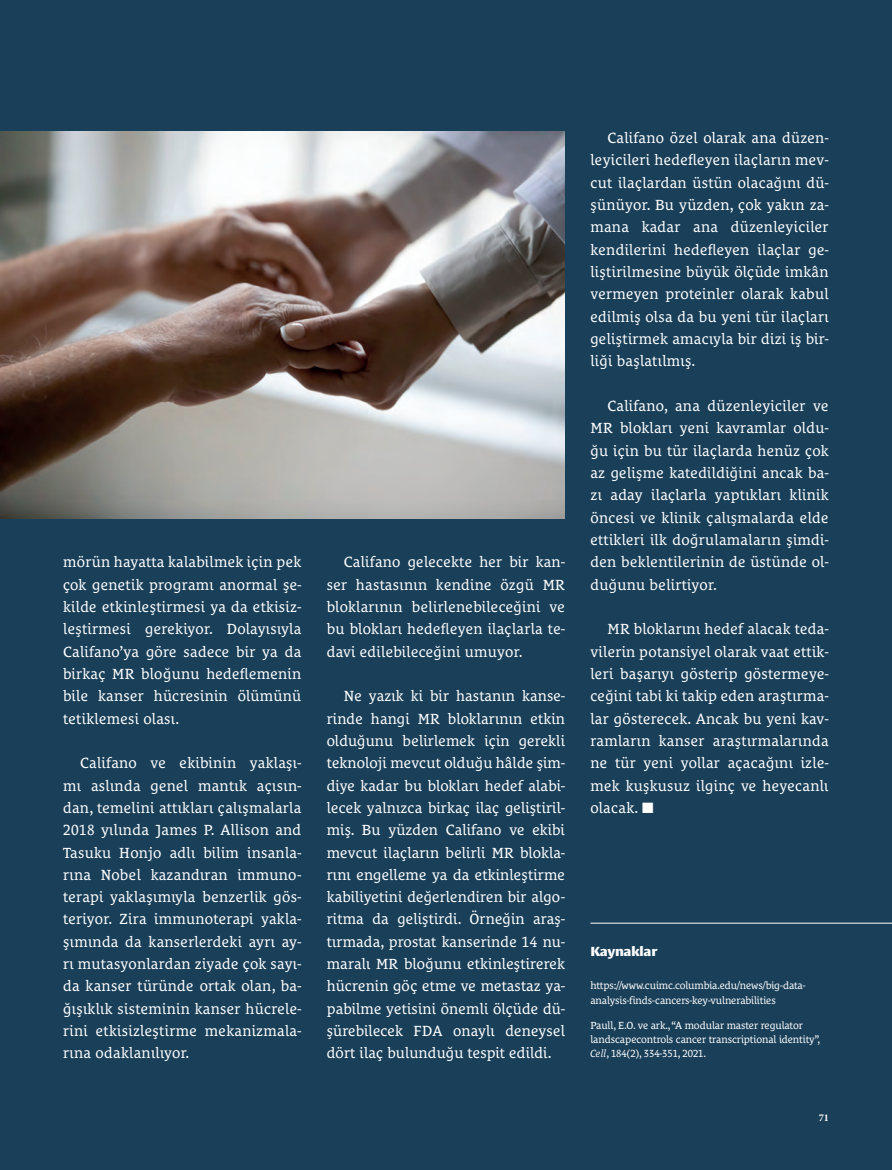
<style>
.page{position:relative;width:892px;height:1170px;background:#fff}
.page>*{position:absolute;margin:0;border:0;box-sizing:border-box;transform-origin:0 0}
.t1{font:15px/22.4px "Le Monde Courrier Pro";letter-spacing:.02em;color:#fff;text-align:justify}
.t2{font:700 expanded 13.5px "Le Monde Sans Pro";letter-spacing:-.02em;color:#fff}
.t3{font:10.5px/13.5px "Le Monde Courrier Pro";letter-spacing:-.01em;color:#fff}
.t4{font:700 10.35px "Minion Pro";color:#fff}
.s1{font-style:italic}
</style>
<div class="page">
<div style="left:0;top:0;width:891px;height:1169px;background:#193f59"></div>
<img style="left:0;top:131px;width:564px;height:387px">
<hr style="left:590px;top:922px;width:301px;height:1px;background:#fff">
<p class="t1" style="left:63px;top:549px;width:239px">mörün hayatta kalabilmek için pek çok genetik programı anormal şe&shy;kilde etkinleştirmesi ya da etkisiz&shy;leştirmesi gerekiyor. Dolayısıyla Califano’ya göre sadece bir ya da birkaç MR bloğunu hedeflemenin bile kanser hücresinin ölümünü tetiklemesi olası.</p>
<p class="t1" style="left:63px;top:750px;width:239px;text-indent:17px">Califano ve ekibinin yaklaşı&shy;mı aslında genel mantık açısın&shy;dan, temelini attıkları çalışmalarla 2018 yılında James P. Allison and Tasuku Honjo adlı bilim insanla&shy;rına Nobel kazandıran immuno&shy;terapi yaklaşımıyla benzerlik gös&shy;teriyor. Zira immunoterapi yakla&shy;şımında da kanserlerdeki ayrı ay&shy;rı mutasyonlardan ziyade çok sayı&shy;da kanser türünde ortak olan, ba&shy;ğışıklık sisteminin kanser hücrele&shy;rini etkisizleştirme mekanizmala&shy;rına odaklanılıyor.</p>
<p class="t1" style="left:327px;top:549px;width:239px;text-indent:17px">Califano gelecekte her bir kan&shy;ser hastasının kendine özgü MR bloklarının belirlenebileceğini ve bu blokları hedefleyen ilaçlarla te&shy;davi edilebileceğini umuyor.</p>
<p class="t1" style="left:327px;top:683px;width:239px;text-indent:17px">Ne yazık ki bir hastanın kanse&shy;rinde hangi MR bloklarının etkin olduğunu belirlemek için gerekli teknoloji mevcut olduğu hâlde şim&shy;diye kadar bu blokları hedef alabi&shy;lecek yalnızca birkaç ilaç geliştiril&shy;miş. Bu yüzden Califano ve ekibi mevcut ilaçların belirli MR blokla&shy;rını engelleme ya da etkinleştirme kabiliyetini değerlendiren bir algo&shy;ritma da geliştirdi. Örneğin araş&shy;tırmada, prostat kanserinde 14 nu&shy;maralı MR bloğunu etkinleştirerek hücrenin göç etme ve metastaz ya&shy;pabilme yetisini önemli ölçüde dü&shy;şürebilecek FDA onaylı deneysel dört ilaç bulunduğu tespit edildi.</p>
<p class="t1" style="left:590px;top:125px;width:239px;text-indent:17px">Califano özel olarak ana düzen&shy;leyicileri hedefleyen ilaçların mev&shy;cut ilaçlardan üstün olacağını dü&shy;şünüyor. Bu yüzden, çok yakın za&shy;mana kadar ana düzenleyiciler kendilerini hedefleyen ilaçlar ge&shy;liştirilmesine büyük ölçüde imkân vermeyen proteinler olarak kabul edilmiş olsa da bu yeni tür ilaçları geliştirmek amacıyla bir dizi iş bir&shy;liği başlatılmış.</p>
<p class="t1" style="left:590px;top:393px;width:239px;text-indent:17px">Califano, ana düzenleyiciler ve MR blokları yeni kavramlar oldu&shy;ğu için bu tür ilaçlarda henüz çok az gelişme katedildiğini ancak ba&shy;zı aday ilaçlarla yaptıkları klinik öncesi ve klinik çalışmalarda elde ettikleri ilk doğrulamaların şimdi&shy;den beklentilerinin de üstünde ol&shy;duğunu belirtiyor.</p>
<p class="t1" style="left:590px;top:616px;width:239px;text-indent:17px">MR bloklarını hedef alacak teda&shy;vilerin potansiyel olarak vaat ettik&shy;leri başarıyı gösterip göstermeye&shy;ceğini tabi ki takip eden araştırma&shy;lar gösterecek. Ancak bu yeni kav&shy;ramların kanser araştırmalarında ne tür yeni yollar açacağını izle&shy;mek kuşkusuz ilginç ve heyecanlı olacak. ■</p>
<p class="t2" style="left:590px;top:941px;width:69px">Kaynaklar</p>
<p class="t3" style="left:590px;top:976px;width:216px;line-height:15px">https://www.cuimc.columbia.edu/news/big-data&shy;analysis-finds-cancers-key-vulnerabilities</p>
<p class="t3" style="left:590px;top:1017px;width:231px">Paull, E.O. ve ark., “A modular master regulator landscapecontrols cancer transcriptional identity”,<br><span class="s1">Cell</span>, 184(2), 334-351, 2021.</p>
<p class="t4" style="left:818px;top:1110px;width:12px">71</p>
</div>
